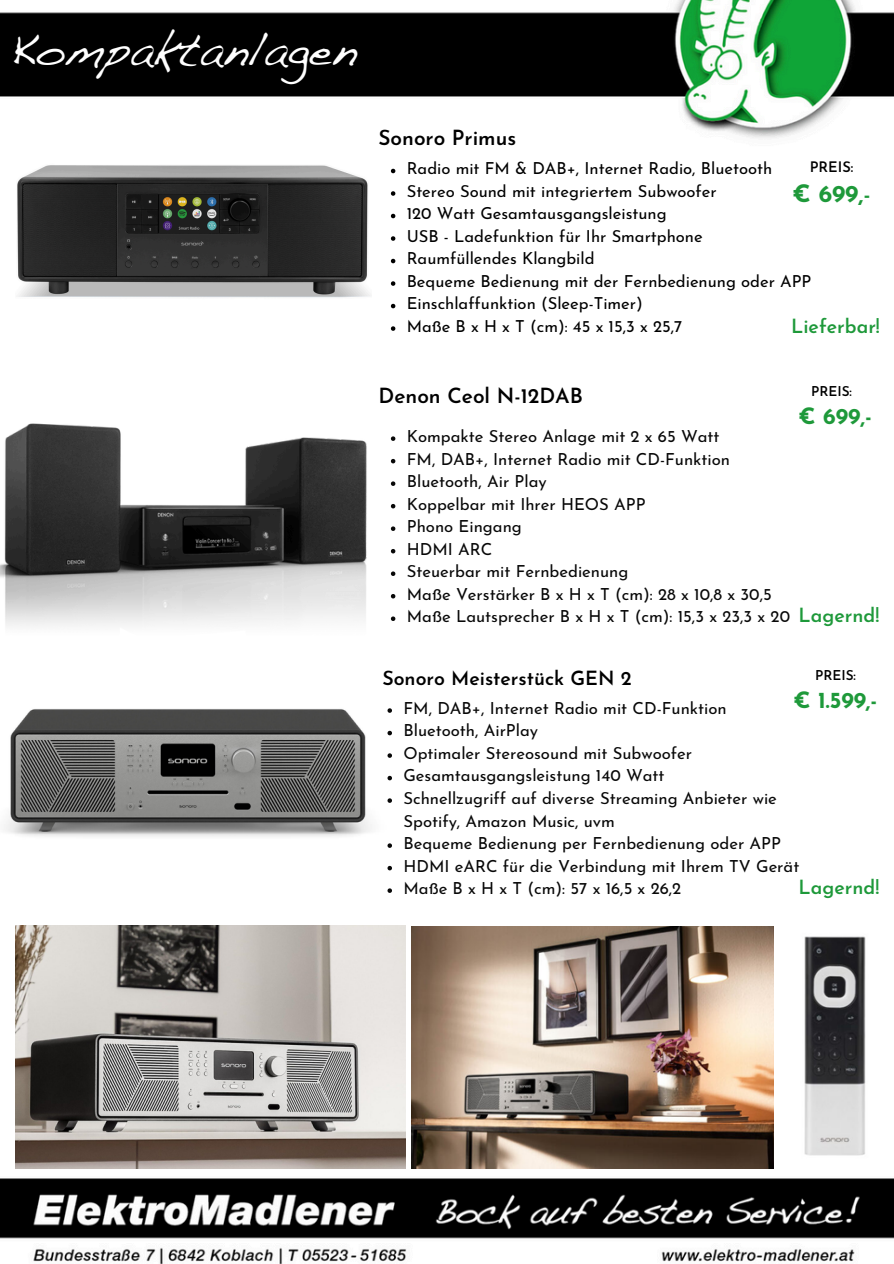
<style>
.page{position:relative;width:894px;height:1264px;background:#fff}
.page>*{position:absolute;margin:0;border:0;box-sizing:border-box;transform-origin:0 0}
.t1{font:40.5px "Dakota";color:#fff}
.t2{font:700 24px "Josefin Sans";color:#1e993a}
.t3{font:700 22.5px "Josefin Sans";color:#1e993a}
.t4{font:600 20.85px "Josefin Sans";color:#000}
.t5{font:600 19.5px "Josefin Sans";color:#1e993a}
.t6{font:600 19.5px "Josefin Sans";color:#000}
.t7{font:16.65px/22.5px "Josefin Sans";color:#080808}
.t8{font:16.5px "Josefin Sans";color:#000}
.t9{font:600 14.55px "Josefin Sans";color:#000}
.t10{font:600 13.5px "Josefin Sans";color:#000}
.s1{font-weight:600}
</style>
<div class="page">
<img style="left:0;top:0;width:893px;height:1263px">
<img style="left:0;top:688px;width:392px;height:164px">
<img style="left:15px;top:925px;width:391px;height:243px">
<div style="left:0;top:17px;width:411px;height:77px;background:#000"></div>
<img style="left:0;top:348px;width:401px;height:328px">
<img style="left:15px;top:161px;width:356px;height:142px">
<img style="left:411px;top:926px;width:362px;height:242px">
<img style="left:778px;top:925px;width:97px;height:248px">
<svg style="left:387px;top:708px;width:5px;height:4px"></svg>
<svg style="left:387px;top:730px;width:5px;height:5px"></svg>
<svg style="left:387px;top:753px;width:5px;height:4px"></svg>
<svg style="left:387px;top:775px;width:5px;height:5px"></svg>
<svg style="left:387px;top:798px;width:5px;height:4px"></svg>
<svg style="left:387px;top:843px;width:5px;height:4px"></svg>
<svg style="left:387px;top:865px;width:5px;height:5px"></svg>
<svg style="left:387px;top:888px;width:5px;height:4px"></svg>
<svg style="left:391px;top:436px;width:4px;height:5px"></svg>
<svg style="left:391px;top:459px;width:4px;height:4px"></svg>
<svg style="left:391px;top:481px;width:4px;height:5px"></svg>
<svg style="left:391px;top:504px;width:4px;height:4px"></svg>
<svg style="left:391px;top:526px;width:4px;height:5px"></svg>
<svg style="left:391px;top:549px;width:4px;height:4px"></svg>
<svg style="left:391px;top:571px;width:4px;height:5px"></svg>
<svg style="left:391px;top:594px;width:4px;height:4px"></svg>
<svg style="left:391px;top:616px;width:4px;height:5px"></svg>
<svg style="left:391px;top:169px;width:4px;height:4px"></svg>
<svg style="left:391px;top:191px;width:4px;height:5px"></svg>
<svg style="left:391px;top:214px;width:4px;height:4px"></svg>
<svg style="left:391px;top:236px;width:4px;height:5px"></svg>
<svg style="left:391px;top:259px;width:4px;height:4px"></svg>
<svg style="left:391px;top:281px;width:4px;height:5px"></svg>
<svg style="left:391px;top:304px;width:4px;height:4px"></svg>
<svg style="left:391px;top:326px;width:4px;height:5px"></svg>
<h1 class="t1" style="left:10px;top:25px;width:347px">Kompaktanlagen</h1>
<p class="t4" style="left:378px;top:129px;width:139px">Sonoro Primus</p>
<p class="t9" style="left:809px;top:161px;width:45px">PREIS:</p>
<p class="t2" style="left:792px;top:184px;width:80px">€ 699,<span class="s1">-</span></p>
<p class="t8" style="left:406px;top:162px;width:367px">Radio mit FM &amp; DAB+, Internet Radio, Bluetooth</p>
<h4 class="t8" style="left:406px;top:184px;width:311px">Stereo Sound mit integriertem Subwoofer</h4>
<h4 class="t8" style="left:406px;top:207px;width:261px">120 Watt Gesamtausgangsleistung</h4>
<h2 class="t8" style="left:406px;top:229px;width:297px">USB - Ladefunktion für Ihr Smartphone</h2>
<p class="t8" style="left:406px;top:252px;width:189px">Raumfüllendes Klangbild</p>
<p class="t8" style="left:406px;top:274px;width:406px">Bequeme Bedienung mit der Fernbedienung oder APP</p>
<p class="t8" style="left:406px;top:297px;width:237px">Einschlaffunktion (Sleep-Timer)</p>
<p class="t8" style="left:406px;top:319px;width:277px">Maße B x H x T (cm): 45 x 15,3 x 25,7</p>
<p class="t5" style="left:791px;top:318px;width:90px">Lieferbar!</p>
<p class="t4" style="left:378px;top:388px;width:206px">Denon Ceol N-12DAB</p>
<p class="t10" style="left:810px;top:386px;width:42px">PREIS:</p>
<h4 class="t3" style="left:798px;top:407px;width:75px">€ 699,-</h4>
<p class="t7" style="left:406px;top:426px;width:314px">Kompakte Stereo Anlage mit 2 x 65 Watt</p>
<h3 class="t7" style="left:406px;top:449px;width:325px">FM, DAB+, Internet Radio mit CD-Funktion</h3>
<p class="t7" style="left:406px;top:471px;width:141px">Bluetooth, Air Play</p>
<p class="t7" style="left:406px;top:494px;width:240px">Koppelbar mit Ihrer HEOS APP</p>
<p class="t7" style="left:406px;top:516px;width:116px">Phono Eingang</p>
<p class="t7" style="left:406px;top:539px;width:87px">HDMI ARC</p>
<p class="t7" style="left:406px;top:561px;width:223px">Steuerbar mit Fernbedienung</p>
<p class="t7" style="left:406px;top:584px;width:366px">Maße Verstärker B x H x T (cm): 28 x 10,8 x 30,5</p>
<p class="t7" style="left:406px;top:606px;width:384px">Maße Lautsprecher B x H x T (cm): 15,3 x 23,3 x 20</p>
<p class="t5" style="left:798px;top:607px;width:82px">Lagernd!</p>
<h3 class="t6" style="left:382px;top:670px;width:251px">Sonoro Meisterstück GEN 2</h3>
<p class="t10" style="left:814px;top:669px;width:42px">PREIS:</p>
<p class="t3" style="left:793px;top:691px;width:85px">€ 1.599,-</p>
<p class="t7" style="left:403px;top:698px;width:325px">FM, DAB+, Internet Radio mit CD-Funktion</p>
<p class="t7" style="left:403px;top:721px;width:136px">Bluetooth, AirPlay</p>
<p class="t7" style="left:403px;top:743px;width:290px">Optimaler Stereosound mit Subwoofer</p>
<p class="t7" style="left:403px;top:766px;width:262px">Gesamtausgangsleistung 140 Watt</p>
<p class="t7" style="left:403px;top:788px;width:375px">Schnellzugriff auf diverse Streaming Anbieter wie<br>Spotify, Amazon Music, uvm</p>
<p class="t7" style="left:403px;top:833px;width:379px">Bequeme Bedienung per Fernbedienung oder APP</p>
<p class="t7" style="left:403px;top:856px;width:397px">HDMI eARC für die Verbindung mit Ihrem TV Gerät</p>
<p class="t7" style="left:403px;top:878px;width:279px">Maße B x H x T (cm): 57 x 16,5 x 26,2</p>
<p class="t5" style="left:798px;top:879px;width:82px">Lagernd!</p>
</div>
